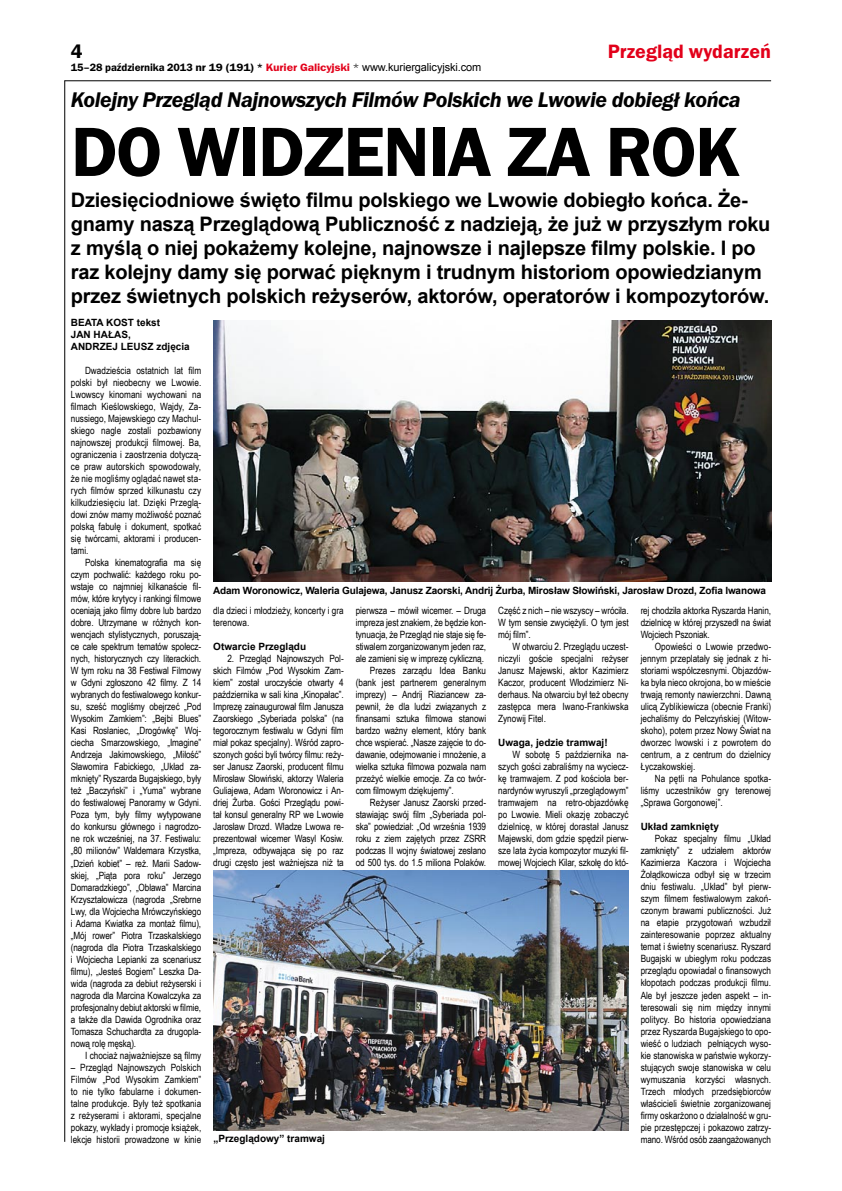
<style>
.page{position:relative;width:842px;height:1191px;background:#fff}
.page>*{position:absolute;margin:0;border:0;box-sizing:border-box;transform-origin:0 0}
.t1{font:600 72px "Franklin Got Itc TEE";letter-spacing:-.02em;color:#000}
.t2{font:italic 600 22px "Franklin Got Itc TEE";letter-spacing:-.02em;color:#000}
.t3{font:700 20px/24px "Arial";letter-spacing:-.01em;color:#000}
.t4{font:600 20px "Franklin Got Itc TEE";color:#e2001a}
.t5{font:600 20px "Franklin Got Itc TEE";color:#000}
.t6{font:600 11px "Franklin Got Itc TEE";letter-spacing:-.01em;color:#000}
.t7{font:10px/12px "Arial Narrow";letter-spacing:-.01em;color:#000;text-align:justify}
.t8{font:700 10px/12px "Arial";color:#000}
.s1{color:#e2001a}
.s2{font-weight:400}
.s3{font-family:"Arial";font-weight:400}
</style>
<div class="page">
<hr style="left:64px;top:81px;width:707px;height:1px;background:#000">
<hr style="left:64px;top:81px;width:1px;height:1060px;background:#000">
<img style="left:213px;top:320px;width:558px;height:262px">
<img style="left:213px;top:870px;width:416px;height:260px">
<h3 class="t5" style="left:71px;top:40px;width:13px">4</h3>
<p class="t6" style="left:71px;top:61px;width:412px">15–28 października 2013 nr 19 (191) * <span class="s1">kurier galicyjski</span> <span class="s2">*</span> <span class="s3">www.kuriergalicyjski.com</span></p>
<h3 class="t4" style="left:608px;top:40px;width:165px">Przegląd wydarzeń</h3>
<h2 class="t2" style="left:71px;top:87px;width:671px">Kolejny Przegląd Najnowszych Filmów Polskich we Lwowie dobiegł końca</h2>
<h1 class="t1" style="left:71px;top:112px;width:671px">DO WIDZENIA ZA ROK</h1>
<p class="t3" style="left:71px;top:189px;width:701px">Dziesięciodniowe święto filmu polskiego we Lwowie dobiegło końca. Że&shy;gnamy naszą Przeglądową Publiczność z nadzieją, że już w przyszłym roku z myślą o niej pokażemy kolejne, najnowsze i najlepsze filmy polskie. I po raz kolejny damy się porwać pięknym i trudnym historiom opowiedzianym przez świetnych polskich reżyserów, aktorów, operatorów i kompozytorów.</p>
<p class="t8" style="left:71px;top:317px;width:91px">BEATA KOST tekst<br>Jan Hałas,<br>Andrzej</p>
<p class="t8" style="left:121px;top:341px;width:14px">Leusz</p>
<p class="t8" style="left:156px;top:341px;width:35px">zdjęcia</p>
<p class="t7" style="left:71px;top:364px;width:132px;text-indent:14px">Dwadzieścia ostatnich lat film polski był nieobecny we Lwowie.<br>Lwowscy kinomani wychowani na filmach Kieślowskiego, Wajdy, Za&shy;nussiego, Majewskiego czy Machul&shy;skiego nagle zostali pozbawiony najnowszej produkcji filmowej. Ba, ograniczenia i zaostrzenia dotyczą&shy;ce praw autorskich spowodowały, że nie mogliśmy oglądać nawet sta&shy;rych filmów sprzed kilkunastu czy kilkudziesięciu lat. Dzięki Przeglą&shy;dowi znów mamy możliwość poznać polską fabułę i dokument, spotkać się twórcami, aktorami i producen&shy;tami.</p>
<p class="t7" style="left:71px;top:556px;width:132px;text-indent:14px">Polska kinematografia ma się czym pochwalić: każdego roku po&shy;wstaje co najmniej kilkanaście fil&shy;mów, które krytycy i rankingi filmowe oceniają jako filmy dobre lub bardzo dobre. Utrzymane w różnych kon&shy;wencjach stylistycznych, poruszają&shy;ce całe spektrum tematów społecz&shy;nych, historycznych czy literackich.<br>W tym roku na 38 Festiwal Filmowy w Gdyni zgłoszono 42 filmy. Z 14 wybranych do festiwalowego konkur&shy;su, sześć mogliśmy obejrzeć „Pod Wysokim Zamkiem”: „Bejbi Blues” Kasi Rosłaniec, „Drogówkę” Woj&shy;ciecha Smarzowskiego, „Imagine” Andrzeja Jakimowskiego, „Miłość” Sławomira Fabickiego, „Układ za&shy;mknięty” Ryszarda Bugajskiego, były też „Baczyński” i „Yuma” wybrane do festiwalowej Panoramy w Gdyni.<br>Poza tym, były filmy wytypowane do konkursu głównego i nagrodzo&shy;ne rok wcześniej, na 37. Festiwalu: „80 milionów” Waldemara Krzystka, „Dzień kobiet” – reż. Marii Sadow&shy;skiej, „Piąta pora roku” Jerzego Domaradzkiego”, „Obława” Marcina Krzyształowicza (nagroda „Srebrne Lwy, dla Wojciecha Mrówczyńskiego i Adama Kwiatka za montaż filmu), „Mój rower” Piotra Trzaskalskiego (nagroda dla Piotra Trzaskalskiego i Wojciecha Lepianki za scenariusz filmu), „Jesteś Bogiem” Leszka Da&shy;wida (nagroda za debiut reżyserski i nagroda dla Marcina Kowalczyka za profesjonalny debiut aktorski w filmie, a także dla Dawida Ogrodnika oraz Tomasza Schuchardta za drugopla&shy;nową rolę męską).</p>
<p class="t7" style="left:85px;top:1048px;width:118px">I chociaż najważniejsze są filmy</p>
<p class="t7" style="left:71px;top:1060px;width:132px">– Przegląd Najnowszych Polskich Filmów „Pod Wysokim Zamkiem” to nie tylko fabularne i dokumen&shy;talne produkcje. Były też spotkania z reżyserami i aktorami, specjalne pokazy, wykłady i promocje książek, lekcje historii prowadzone w kinie</p>
<p class="t8" style="left:213px;top:584px;width:555px">Adam Woronowicz, Waleria Gulajewa, Janusz Zaorski, Andrij Żurba, Mirosław Słowiński, Jarosław Drozd, Zofia Iwanowa</p>
<p class="t7" style="left:213px;top:604px;width:132px">dla dzieci i młodzieży, koncerty i gra terenowa.</p>
<p class="t8" style="left:213px;top:641px;width:94px">Otwarcie Przeglądu</p>
<p class="t7" style="left:213px;top:652px;width:132px;text-indent:14px">2. Przegląd Najnowszych Pol&shy;skich Filmów „Pod Wysokim Zam&shy;kiem” został uroczyście otwarty 4 października w sali kina „Kinopałac”.<br>Imprezę zainaugurował film Janusza Zaorskiego „Syberiada polska” (na tegorocznym festiwalu w Gdyni film miał pokaz specjalny). Wśród zapro&shy;szonych gości byli twórcy filmu: reży&shy;ser Janusz Zaorski, producent filmu Mirosław Słowiński, aktorzy Waleria Guliajewa, Adam Woronowicz i An&shy;driej Żurba. Gości Przeglądu powi&shy;tał konsul generalny RP we Lwowie Jarosław Drozd. Władze Lwowa re&shy;prezentował wicemer Wasyl Kosiw. „Impreza, odbywająca się po raz drugi często jest ważniejsza niż ta</p>
<p class="t8" style="left:213px;top:1133px;width:113px">„przeglądowy” tramwaj</p>
<p class="t7" style="left:356px;top:604px;width:132px">pierwsza – mówił wicemer. – Druga</p>
<p class="t7" style="left:356px;top:616px;width:132px">impreza jest znakiem, że będzie kon-</p>
<p class="t7" style="left:356px;top:628px;width:132px">tynuacja, że Przegląd nie staje się fe-</p>
<p class="t7" style="left:356px;top:640px;width:132px">stiwalem zorganizowanym jeden raz,</p>
<p class="t7" style="left:356px;top:652px;width:130px">ale zamieni się w imprezę cykliczną.</p>
<p class="t7" style="left:370px;top:664px;width:118px">Prezes zarządu Idea Banku</p>
<p class="t7" style="left:356px;top:676px;width:132px">(bank jest partnerem generalnym</p>
<p class="t7" style="left:356px;top:688px;width:132px">imprezy) – Andrij Riaziancew za-</p>
<p class="t7" style="left:356px;top:700px;width:132px">pewnił, że dla ludzi związanych z</p>
<p class="t7" style="left:356px;top:712px;width:132px">finansami sztuka filmowa stanowi</p>
<p class="t7" style="left:356px;top:724px;width:132px">bardzo ważny element, który bank</p>
<p class="t7" style="left:356px;top:736px;width:132px">chce wspierać. „Nasze zajęcie to do-</p>
<p class="t7" style="left:356px;top:748px;width:132px">dawanie, odejmowanie i mnożenie, a</p>
<p class="t7" style="left:356px;top:760px;width:132px">wielka sztuka filmowa pozwala nam</p>
<p class="t7" style="left:356px;top:772px;width:132px">przeżyć wielkie emocje. Za co twór-</p>
<p class="t7" style="left:356px;top:784px;width:99px">com filmowym dziękujemy”.</p>
<p class="t7" style="left:370px;top:796px;width:118px">Reżyser Janusz Zaorski przed-</p>
<p class="t7" style="left:356px;top:808px;width:132px">stawiając swój film „Syberiada pol-</p>
<p class="t7" style="left:356px;top:820px;width:132px">ska” powiedział: „Od września 1939</p>
<p class="t7" style="left:356px;top:832px;width:132px">roku z ziem zajętych przez ZSRR</p>
<p class="t7" style="left:356px;top:844px;width:132px">podczas II wojny światowej zesłano</p>
<p class="t7" style="left:356px;top:856px;width:132px">od 500 tys. do 1.5 miliona Polaków.</p>
<p class="t7" style="left:498px;top:604px;width:132px">Część z nich – nie wszyscy – wróciła.<br>W tym sensie zwyciężyli. O tym jest mój film”.</p>
<p class="t7" style="left:498px;top:640px;width:132px;text-indent:14px">W otwarciu 2. Przeglądu uczest&shy;niczyli goście specjalni reżyser Janusz Majewski, aktor Kazimierz Kaczor, producent Włodzimierz Ni&shy;derhaus. Na otwarciu był też obecny zastępca mera Iwano-Frankiwska Zynowij Fitel.</p>
<p class="t8" style="left:498px;top:737px;width:111px">Uwaga, jedzie tramwaj!</p>
<p class="t7" style="left:498px;top:748px;width:132px;text-indent:14px">W sobotę 5 października na&shy;szych gości zabraliśmy na wyciecz&shy;kę tramwajem. Z pod kościoła ber&shy;nardynów wyruszyli „przeglądowym” tramwajem na retro-objazdówkę po Lwowie. Mieli okazję zobaczyć dzielnicę, w której dorastał Janusz Majewski, dom gdzie spędził pierw&shy;sze lata życia kompozytor muzyki fil&shy;mowej Wojciech Kilar, szkołę do któ-</p>
<p class="t7" style="left:641px;top:604px;width:132px">rej chodziła aktorka Ryszarda Hanin, dzielnicę w której przyszedł na świat Wojciech Pszoniak.</p>
<p class="t7" style="left:641px;top:640px;width:132px;text-indent:14px">Opowieści o Lwowie przedwo&shy;jennym przeplatały się jednak z hi&shy;storiami współczesnymi. Objazdów&shy;ka była nieco okrojona, bo w mieście trwają remonty nawierzchni. Dawną ulicą Zyblikiewicza (obecnie Franki) jechaliśmy do Pełczyńskiej (Witow&shy;skoho), potem przez Nowy Świat na dworzec lwowski i z powrotem do centrum, a z centrum do dzielnicy Łyczakowskiej.</p>
<p class="t7" style="left:641px;top:772px;width:132px;text-indent:14px">Na pętli na Pohulance spotka&shy;liśmy uczestników gry terenowej „Sprawa Gorgonowej”.</p>
<p class="t8" style="left:641px;top:821px;width:80px">Układ zamknięty</p>
<p class="t7" style="left:641px;top:832px;width:132px;text-indent:14px">Pokaz specjalny filmu „Układ zamknięty” z udziałem aktorów Kazimierza Kaczora i Wojciecha Żołądkowicza odbył się w trzecim dniu festiwalu. „Układ” był pierw&shy;szym filmem festiwalowym zakoń&shy;czonym brawami publiczności. Już na etapie przygotowań wzbudził zainteresowanie poprzez aktualny temat i świetny scenariusz. Ryszard Bugajski w ubiegłym roku podczas przeglądu opowiadał o finansowych kłopotach podczas produkcji filmu.<br>Ale był jeszcze jeden aspekt – in&shy;teresowali się nim między innymi politycy. Bo historia opowiedziana przez Ryszarda Bugajskiego to opo&shy;wieść o ludziach pełniących wyso&shy;kie stanowiska w państwie wykorzy&shy;stujących swoje stanowiska w celu wymuszania korzyści własnych.<br>Trzech młodych przedsiębiorców właścicieli świetnie zorganizowanej firmy oskarżono o działalność w gru&shy;pie przestępczej i pokazowo zatrzy&shy;mano. Wśród osób zaangażowanych</p>
</div>
